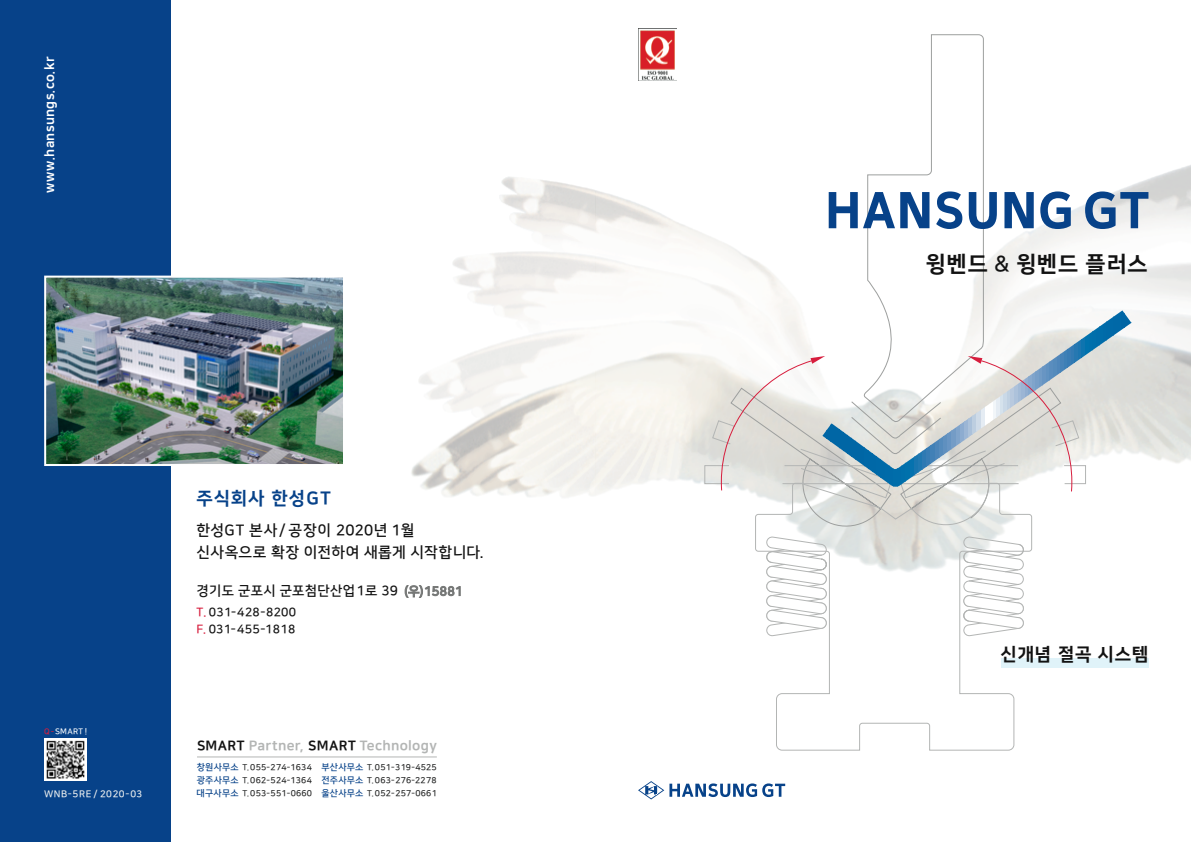
<style>
.page{position:relative;width:1191px;height:842px;background:#fff}
.page>*{position:absolute;margin:0;border:0;box-sizing:border-box;transform-origin:0 0}
.t1{font:22px "Nanum Square OTFEB";letter-spacing:.045em;color:#121212}
.t2{font:18px "Nanum Square OTFEB";letter-spacing:.06em;color:#074289}
.t3{font:18px "Nanum Square OTFEB";letter-spacing:.045em;color:#121212}
.t4{font:15px/22px "Nanum Square OTFB";letter-spacing:.025em;color:#121212}
.t5{font:13.5px "Nanum Square OTFEB";letter-spacing:.025em;color:#b3b5b4}
.t6{font:13.5px "Nanum Square OTFB";letter-spacing:.025em;color:#121212}
.t7{font:13px "Nanum Square OTFEB";letter-spacing:.025em;color:#fff}
.t8{font:12px/17px "Nanum Square OTFB";letter-spacing:.025em;color:#121212}
.t9{font:9.5px "Nanum Square OTFB";letter-spacing:.055em;color:#f0f2f1}
.t10{font:8.5px/13px "Nanum Square OTFB";letter-spacing:.025em;color:#212222;text-align:justify}
.t11{font:8px "Nanum Square OTFB";letter-spacing:.04em;color:#fff}
.s1{color:#d71d3d}
.s2{font-size:12.5px;color:#757776}
.s3{color:#121212}
.s4{font-size:9px;color:#074289}
.s5{color:#303231}
.s6{font-family:"Nanum Square OTFB"}
</style>
<div class="page">
<img style="left:411px;top:165px;width:780px;height:332px">
<hr style="left:197px;top:757px;width:240px;height:1px;background:#b3b5b4">
<div style="left:0;top:0;width:170px;height:842px;background:#074289"></div>
<img style="left:45px;top:738px;width:41px;height:42px">
<img style="left:47px;top:279px;width:295px;height:184px">
<div style="left:44px;top:276px;width:301px;height:190px;border:2px solid #fff"></div>
<hr style="left:822px;top:310px;width:4px;height:177px;background:#fff">
<hr style="left:826px;top:310px;width:4px;height:177px;background:#fff">
<div style="left:830px;top:310px;width:5px;height:177px;background:#fff"></div>
<hr style="left:835px;top:310px;width:4px;height:177px;background:#fff">
<hr style="left:839px;top:310px;width:4px;height:177px;background:#fff">
<hr style="left:843px;top:310px;width:4px;height:177px;background:#fff">
<hr style="left:847px;top:310px;width:4px;height:177px;background:#fff">
<hr style="left:981px;top:310px;width:4px;height:177px;background:#f8f7f6">
<hr style="left:985px;top:310px;width:4px;height:177px;background:#f8f7f6">
<hr style="left:989px;top:310px;width:3px;height:177px;background:#fff">
<hr style="left:992px;top:310px;width:4px;height:177px;background:#f2f6f9">
<hr style="left:996px;top:310px;width:4px;height:177px;background:#f8f8f6">
<hr style="left:1000px;top:310px;width:3px;height:177px;background:#d5e2ec">
<hr style="left:1003px;top:310px;width:4px;height:177px;background:#f6f6f6">
<hr style="left:1007px;top:310px;width:3px;height:177px;background:#c0d1e2">
<hr style="left:1010px;top:310px;width:4px;height:177px;background:#f8f9f8">
<hr style="left:1014px;top:310px;width:3px;height:177px;background:#adc2db">
<svg style="left:1017px;top:310px;width:4px;height:46px"></svg>
<hr style="left:1021px;top:310px;width:3px;height:177px;background:#9cb5d4">
<svg style="left:1024px;top:310px;width:4px;height:46px"></svg>
<svg style="left:1028px;top:310px;width:4px;height:46px"></svg>
<hr style="left:1032px;top:310px;width:3px;height:177px;background:#80a4cb">
<svg style="left:1035px;top:310px;width:4px;height:46px"></svg>
<hr style="left:1039px;top:310px;width:3px;height:177px;background:#719bc6">
<svg style="left:1042px;top:310px;width:4px;height:46px"></svg>
<hr style="left:1046px;top:310px;width:3px;height:177px;background:#6192c1">
<svg style="left:1049px;top:310px;width:4px;height:46px"></svg>
<hr style="left:1053px;top:310px;width:3px;height:177px;background:#558bbc">
<svg style="left:1056px;top:310px;width:4px;height:46px"></svg>
<svg style="left:1060px;top:310px;width:4px;height:46px"></svg>
<hr style="left:1064px;top:310px;width:3px;height:177px;background:#3e80b6">
<svg style="left:1067px;top:310px;width:4px;height:46px"></svg>
<hr style="left:1071px;top:310px;width:3px;height:177px;background:#327ab3">
<svg style="left:1074px;top:310px;width:4px;height:46px"></svg>
<hr style="left:1078px;top:310px;width:3px;height:177px;background:#1d76b0">
<svg style="left:1081px;top:310px;width:4px;height:46px"></svg>
<hr style="left:1085px;top:310px;width:3px;height:177px;background:#0072ad">
<svg style="left:1088px;top:310px;width:4px;height:177px"></svg>
<svg style="left:1092px;top:310px;width:4px;height:177px"></svg>
<hr style="left:1096px;top:310px;width:3px;height:177px;background:#006daa">
<svg style="left:1099px;top:310px;width:4px;height:177px"></svg>
<hr style="left:1103px;top:310px;width:3px;height:177px;background:#006ba9">
<svg style="left:1106px;top:310px;width:4px;height:177px"></svg>
<hr style="left:1110px;top:310px;width:3px;height:177px;background:#0069a8">
<svg style="left:1113px;top:310px;width:4px;height:177px"></svg>
<hr style="left:1117px;top:310px;width:3px;height:177px;background:#0068a7">
<svg style="left:1120px;top:310px;width:4px;height:177px"></svg>
<hr style="left:1124px;top:310px;width:3px;height:177px;background:#0066a5">
<svg style="left:1127px;top:310px;width:4px;height:177px"></svg>
<hr style="left:1131px;top:310px;width:1px;height:177px;background:#0066a5">
<svg style="left:851px;top:34px;width:133px;height:322px"></svg>
<svg style="left:771px;top:636px;width:244px;height:115px"></svg>
<div style="left:1000px;top:658px;width:148px;height:10px;background:#e0f3f9"></div>
<img style="left:638px;top:28px;width:38px;height:52px">
<svg style="left:936px;top:191px;width:26px;height:38px"></svg>
<svg style="left:828px;top:192px;width:29px;height:36px"></svg>
<svg style="left:1004px;top:192px;width:29px;height:36px"></svg>
<svg style="left:968px;top:192px;width:28px;height:37px"></svg>
<svg style="left:1040px;top:191px;width:30px;height:38px"></svg>
<svg style="left:1085px;top:191px;width:63px;height:38px;background:#87a0bf"></svg>
<svg style="left:863px;top:192px;width:66px;height:36px"></svg>
<svg style="left:638px;top:781px;width:147px;height:18px"></svg>
<svg style="left:704px;top:356px;width:382px;height:280px"></svg>
<h3 class="t7" style="left:42px;top:193px;width:138px;rotate:-90deg">www.hansungs.co.kr</h3>
<p class="t11" style="left:44px;top:728px;width:44px"><span class="s1">Q-</span>SMART !</p>
<p class="t9" style="left:44px;top:789px;width:100px">WNB-5RE / 2020-03</p>
<h2 class="t2" style="left:196px;top:488px;width:136px">주식회사 한성GT</h2>
<h3 class="t4" style="left:196px;top:520px;width:289px">한성GT 본사/ 공장이 2020년 1월 신사옥으로 확장 이전하여 새롭게 시작합니다.</h3>
<h3 class="t6" style="left:196px;top:584px;width:268px">경기도 군포시 군포첨단산업1로 39 <span class="s2">(우)15881</span></h3>
<h3 class="t8" style="left:196px;top:604px;width:101px"><span class="s1">T.</span> 031-428-8200<br><span class="s1">F.</span> 031-455-1818</h3>
<h3 class="t5" style="left:197px;top:738px;width:241px"><span class="s3">SMART</span> Partner, <span class="s3">SMART</span> Technology</h3>
<p class="t10" style="left:197px;top:761px;width:117px"><span class="s4">창원사무소</span> <span class="s5">T.</span>055-274-1634 <span class="s4">광주사무소</span> <span class="s5">T.</span>062-524-1364 <span class="s4">대구사무소</span> <span class="s5">T.</span>053-551-0660</p>
<p class="t10" style="left:321px;top:761px;width:117px"><span class="s4">부산사무소</span> <span class="s5">T.</span>051-319-4525 <span class="s4">전주사무소</span> <span class="s5">T.</span>063-276-2278 <span class="s4">울산사무소</span> <span class="s5">T.</span>052-257-0661</p>
<h1 class="t1" style="left:926px;top:252px;width:223px">윙벤드 <span class="s6">&amp;</span> 윙벤드 플러스</h1>
<h2 class="t3" style="left:1000px;top:644px;width:149px">신개념 절곡 시스템</h2>
</div>
